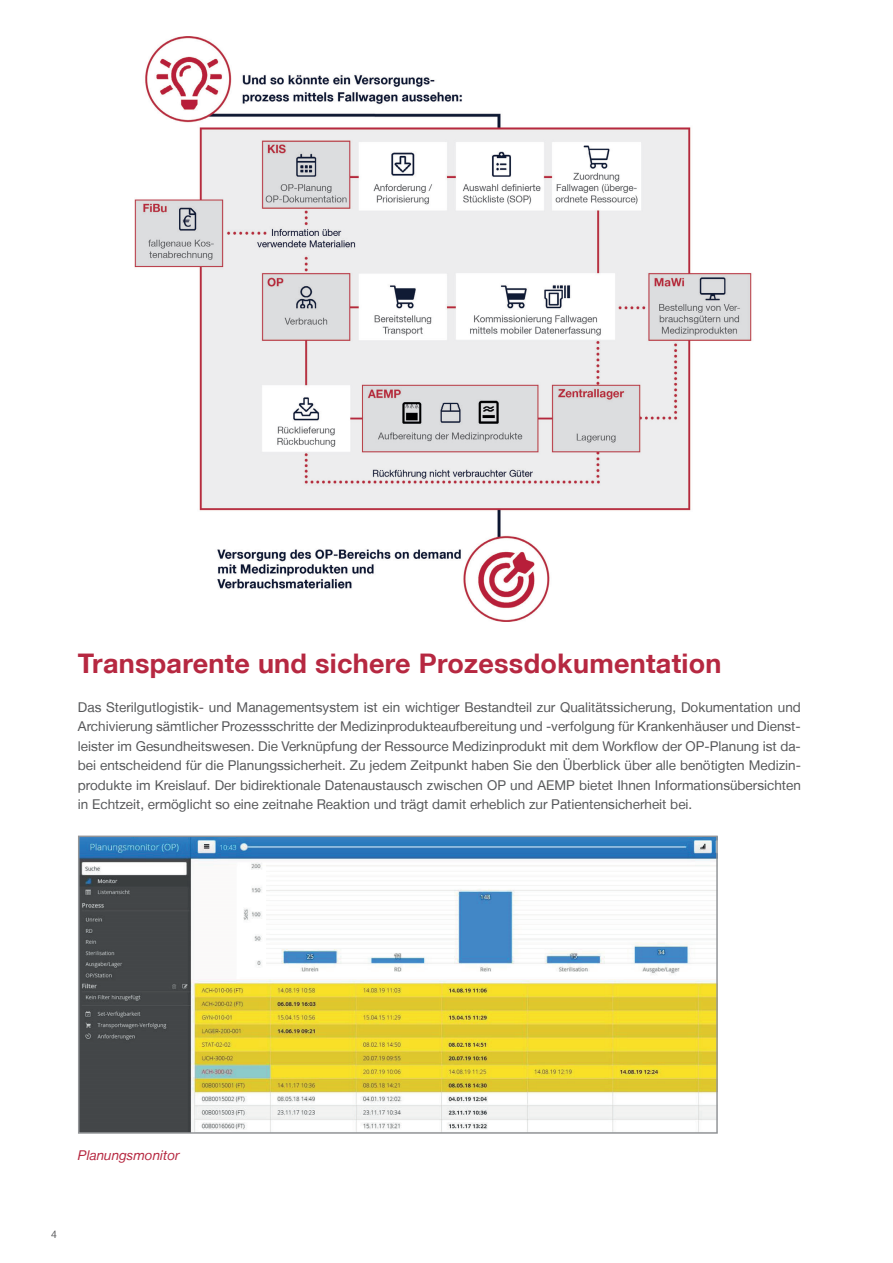
<style>
.page{position:relative;width:893px;height:1263px;background:#fff}
.page>*{position:absolute;margin:0;border:0;box-sizing:border-box;transform-origin:0 0}
.t1{font:700 27px "Helvetica Neue LT";letter-spacing:.01em;color:#b62841}
.t2{font:13.5px/19.5px "Helvetica Neue LT";color:#57585a;text-align:justify}
.t3{font:italic 13.5px "Helvetica Neue LT";color:#b62841}
.t4{font:10.5px "Helvetica Neue LT";color:#57585a}
</style>
<div class="page">
<img style="left:134px;top:37px;width:618px;height:585px">
<img style="left:81px;top:838px;width:634px;height:293px">
<div style="left:78px;top:835px;width:640px;height:299px;border:2px solid #939598"></div>
<h1 class="t1" style="left:78px;top:646px;width:645px">Transparente und sichere Prozessdokumentation</h1>
<p class="t2" style="left:78px;top:697px;width:724px">Das Sterilgutlogistik- und Managementsystem ist ein wichtiger Bestandteil zur Qualitätssicherung, Dokumentation und Archivierung sämtlicher Prozessschritte der Medizinprodukteaufbereitung und -verfolgung für Krankenhäuser und Dienst&shy;leister im Gesundheitswesen. Die Verknüpfung der Ressource Medizinprodukt mit dem Workflow der OP-Planung ist da&shy;bei entscheidend für die Planungssicherheit. Zu jedem Zeitpunkt haben Sie den Überblick über alle benötigten Medizin&shy;produkte im Kreislauf. Der bidirektionale Datenaustausch zwischen OP und AEMP bietet Ihnen Informationsübersichten in Echtzeit, ermöglicht so eine zeitnahe Reaktion und trägt damit erheblich zur Patientensicherheit bei.</p>
<p class="t3" style="left:78px;top:1147px;width:103px">Planungsmonitor</p>
<p class="t4" style="left:51px;top:1228px;width:7px">4</p>
</div>
